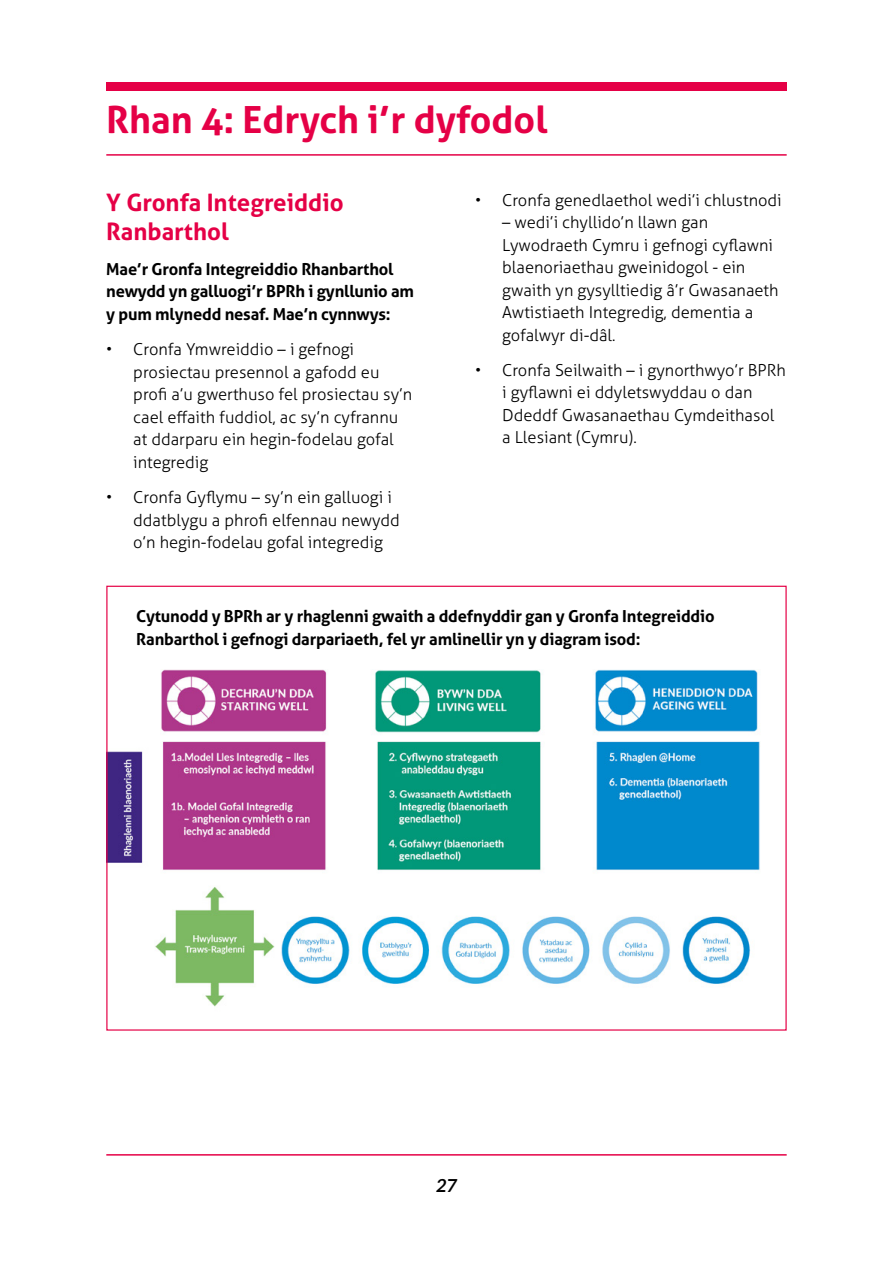
<style>
.page{position:relative;width:893px;height:1263px;background:#fff}
.page>*{position:absolute;margin:0;border:0;box-sizing:border-box;transform-origin:0 0}
.t1{font:700 37.5px "Aller";color:#e50046}
.t2{font:700 24px/28.5px "Aller";color:#e50046}
.t3{font:italic 700 18px "Lato";color:#000}
.t4{font:300 16.5px/22.5px "Aller";color:#000}
.t5{font:700 16.5px/22.5px "Aller";letter-spacing:-.01em;color:#000}
</style>
<div class="page">
<img style="left:108px;top:669px;width:652px;height:338px">
<hr style="left:106px;top:1154px;width:681px;height:1px;background:#e50046">
<hr style="left:106px;top:154px;width:681px;height:2px;background:#e50046">
<div style="left:106px;top:82px;width:681px;height:8px;background:#e50046"></div>
<h1 class="t1" style="left:106px;top:96px;width:443px">Rhan 4: Edrych i’r dyfodol</h1>
<h2 class="t2" style="left:106px;top:188px;width:239px">Y Gronfa Integreiddio<br>Ranbarthol</h2>
<p class="t5" style="left:106px;top:258px;width:309px">Mae’r Gronfa Integreiddio Rhanbarthol newydd yn galluogi’r BPRh i gynllunio am y pum mlynedd nesaf. Mae’n cynnwys:</p>
<p class="t4" style="left:133px;top:338px;width:281px;text-indent:-27px">• Cronfa Ymwreiddio – i gefnogi prosiectau presennol a gafodd eu profi a’u gwerthuso fel prosiectau sy’n cael effaith fuddiol, ac sy’n cyfrannu at ddarparu ein hegin-fodelau gofal integredig</p>
<p class="t4" style="left:133px;top:486px;width:268px;text-indent:-27px">• Cronfa Gyflymu – sy’n ein galluogi i ddatblygu a phrofi elfennau newydd o’n hegin-fodelau gofal integredig</p>
<p class="t4" style="left:475px;top:189px;width:308px">• Cronfa genedlaethol wedi’i chlustnodi</p>
<p class="t4" style="left:502px;top:211px;width:278px">– wedi’i chyllido’n llawn gan<br>Lywodraeth Cymru i gefnogi cyflawni blaenoriaethau gweinidogol - ein gwaith yn gysylltiedig â’r Gwasanaeth<br>Awtistiaeth Integredig, dementia a gofalwyr di-dâl.</p>
<p class="t4" style="left:502px;top:359px;width:285px;text-indent:-27px">• Cronfa Seilwaith – i gynorthwyo’r BPRh i gyflawni ei ddyletswyddau o dan<br>Ddeddf Gwasanaethau Cymdeithasol a Llesiant (Cymru).</p>
<p class="t5" style="left:136px;top:605px;width:580px">Cytunodd y BPRh ar y rhaglenni gwaith a ddefnyddir gan y Gronfa Integreiddio<br>Ranbarthol i gefnogi darpariaeth, fel yr amlinellir yn y diagram isod:</p>
<p class="t3" style="left:436px;top:1175px;width:22px">27</p>
</div>
